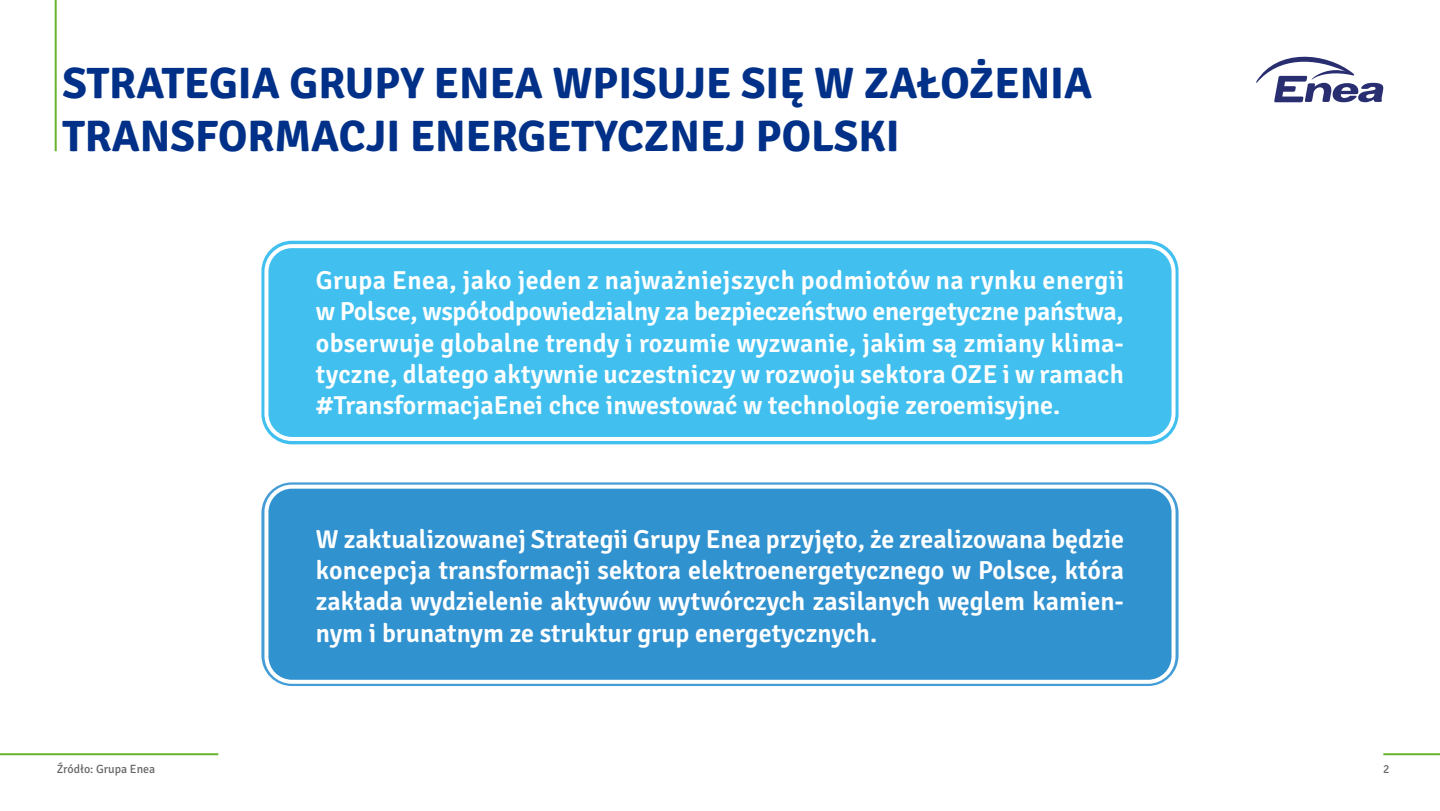
<style>
.page{position:relative;width:1440px;height:811px;background:#fff}
.page>*{position:absolute;margin:0;border:0;box-sizing:border-box;transform-origin:0 0}
.t1{font:700 44px/52.8px "Signika";color:#003087}
.t2{font:600 26px/31.2px "Signika";color:#fff;text-align:justify}
.t3{font:12px "Signika";color:#666}
</style>
<div class="page">
<div style="left:261px;top:240px;width:918px;height:204px;border:10px solid #41c0f0;border-radius:26px"></div>
<div style="left:261px;top:482px;width:918px;height:203px;border:10px solid #449dd7;border-radius:26px"></div>
<hr style="left:0;top:752px;width:218px;height:2px;background:#66b32e">
<hr style="left:1383px;top:752px;width:57px;height:2px;background:#66b32e">
<hr style="left:55px;top:0;width:2px;height:151px;background:#66b32e">
<svg style="left:1256px;top:56px;width:128px;height:46px"></svg>
<div style="left:266px;top:486px;width:908px;height:195px;background:#3192d0;border-radius:26px"></div>
<div style="left:264px;top:484px;width:912px;height:199px;border:4px solid #fff;border-radius:26px"></div>
<div style="left:266px;top:246px;width:908px;height:193px;background:#41c0f0;border-radius:26px"></div>
<div style="left:264px;top:244px;width:912px;height:197px;border:4px solid #fff;border-radius:26px"></div>
<h1 class="t1" style="left:62px;top:57px;width:1031px">STRATEGIA GRUPY ENEA WPISUJE SIĘ W ZAŁOŻENIA<br>TRANSFORMACJI ENERGETYCZNEJ POLSKI</h1>
<p class="t2" style="left:316px;top:265px;width:810px">Grupa Enea, jako jeden z najważniejszych podmiotów na rynku energii w Polsce, współodpowiedzialny za bezpieczeństwo energetyczne państwa, obserwuje globalne trendy i rozumie wyzwanie, jakim są zmiany klima&shy;tyczne, dlatego aktywnie uczestniczy w rozwoju sektora OZE i w ramach #TransformacjaEnei chce inwestować w technologie zeroemisyjne.</p>
<p class="t2" style="left:316px;top:523px;width:810px">W zaktualizowanej Strategii Grupy Enea przyjęto, że zrealizowana będzie koncepcja transformacji sektora elektroenergetycznego w Polsce, która zakłada wydzielenie aktywów wytwórczych zasilanych węglem kamien&shy;nym i brunatnym ze struktur grup energetycznych.</p>
<p class="t3" style="left:57px;top:761px;width:100px">Źródło: Grupa Enea</p>
<p class="t3" style="left:1383px;top:761px;width:8px">2</p>
</div>
